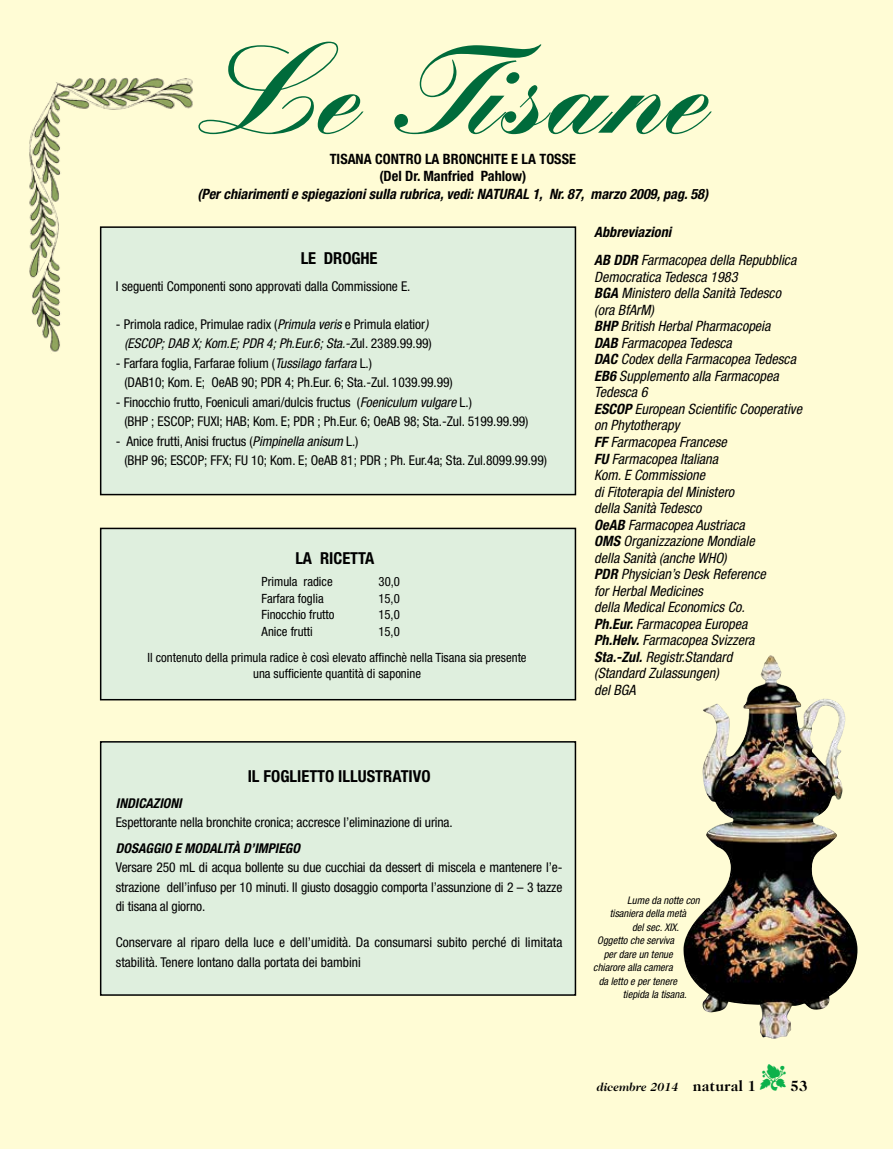
<style>
.page{position:relative;width:893px;height:1149px;background:#fff}
.page>*{position:absolute;margin:0;border:0;box-sizing:border-box;transform-origin:0 0}
.t1{font:900 120px "Kuenstler Script";color:#006b3b}
.t2{font:700 condensed 16.5px "Helvetica Neue";color:#000}
.t3{font:700 15px "Caslon 224 IT Cby BT";color:#000}
.t4{font:italic condensed 14.25px/16.5px "Helvetica Neue LT Pro";color:#000}
.t5{font:italic 700 condensed 14.25px "Helvetica Neue LT Pro";color:#000}
.t6{font:700 condensed 14.25px/17.2px "Helvetica Neue";color:#000;text-align:center}
.t7{font:condensed 13.5px/19.5px "Helvetica Neue LT Pro";letter-spacing:-.005em;color:#000}
.t8{font:italic 700 condensed 13.5px "Helvetica Neue LT Pro";color:#000}
.t9{font:condensed 12.75px/25.5px "Helvetica Neue LT Pro";color:#000}
.t10{font:italic 700 12px "Caslon 224 IT Cby BT";color:#000}
.t11{font:italic condensed 10.5px "Helvetica Neue LT Pro";color:#000}
.s1{font-weight:700}
.s2{font-style:italic}
.s3{color:#0db14b}
.s4{font-style:normal;font-size:15px}
</style>
<div class="page">
<div style="left:0;top:0;width:893px;height:1148px;background:#fffcd5"></div>
<img style="left:683px;top:655px;width:175px;height:383px">
<div style="left:101px;top:227px;width:474px;height:267px;background:#dfefde"></div>
<div style="left:100px;top:226px;width:476px;height:269px;border:2px solid #000"></div>
<img style="left:29px;top:98px;width:32px;height:254px">
<img style="left:51px;top:77px;width:142px;height:47px">
<div style="left:101px;top:528px;width:474px;height:171px;background:#dfefde"></div>
<div style="left:100px;top:527px;width:476px;height:173px;border:2px solid #000"></div>
<div style="left:101px;top:741px;width:474px;height:253px;background:#dfefde"></div>
<div style="left:100px;top:740px;width:476px;height:255px;border:2px solid #000"></div>
<h1 class="t1" style="left:199px;top:14px;width:510px">Le Tisane</h1>
<p class="t6" style="left:330px;top:150px;width:248px">TISANA CONTRO LA BRONCHITE E LA TOSSE (Del Dr. Manfried Pahlow)</p>
<p class="t5" style="left:197px;top:185px;width:512px">(Per chiarimenti e spiegazioni sulla rubrica, vedi: NATURAL 1, Nr. 87, marzo 2009, pag. 58)</p>
<p class="t4" style="left:594px;top:218px;width:204px;line-height:28.5px"><span class="s1">Abbreviazioni<br>AB DDR</span> Farmacopea della Repubblica</p>
<p class="t4" style="left:594px;top:269px;width:209px">Democratica Tedesca 1983<br><span class="s1">BGA</span> Ministero della Sanità Tedesco (ora BfArM)<br><span class="s1">BHP</span> British Herbal Pharmacopeia<br><span class="s1">DAB</span> Farmacopea Tedesca<br><span class="s1">DAC</span> Codex della Farmacopea Tedesca<br><span class="s1">EB6</span> Supplemento alla Farmacopea<br>Tedesca 6<br><span class="s1">ESCOP</span> European Scientific Cooperative on Phytotherapy<br><span class="s1">FF</span> Farmacopea Francese<br><span class="s1">FU</span> Farmacopea Italiana<br>Kom. E Commissione<br>di Fitoterapia del Ministero<br>della Sanità Tedesco<br><span class="s1">OeAB</span> Farmacopea Austriaca<br><span class="s1">OMS</span> Organizzazione Mondiale<br>della Sanità (anche WHO)<br><span class="s1">PDR</span> Physician’s Desk Reference<br>for Herbal Medicines<br>della Medical Economics Co.<br><span class="s1">Ph.Eur.</span> Farmacopea Europea<br><span class="s1">Ph.Helv.</span> Farmacopea Svizzera<br><span class="s1">Sta.-Zul.</span> Registr.Standard<br>(Standard Zulassungen)<br>del BGA</p>
<p class="t2" style="left:301px;top:248px;width:78px">LE DROGHE</p>
<p class="t7" style="left:116px;top:276px;width:296px">I seguenti Componenti sono approvati dalla Commissione E.</p>
<p class="t7" style="left:116px;top:314px;width:317px;text-align:right">- Primola radice, Primulae radix (<span class="s2">Primula veris</span> e Primula elatior<span class="s2">) (ESCOP; DAB X; Kom.E; PDR 4; Ph.Eur.6; Sta.-Z</span>ul. 2389.99.99)</p>
<p class="t7" style="left:124px;top:353px;width:330px;text-indent:-9px">- Farfara foglia, Farfarae folium (<span class="s2">Tussilago farfara</span> L.)<br>(DAB10; Kom. E; OeAB 90; PDR 4; Ph.Eur. 6; Sta.-Zul. 1039.99.99)</p>
<p class="t7" style="left:124px;top:392px;width:406px;text-indent:-9px">- Finocchio frutto, Foeniculi amari/dulcis fructus (<span class="s2">Foeniculum vulgare</span> L.)<br>(BHP ; ESCOP; FUXI; HAB; Kom. E; PDR ; Ph.Eur. 6; OeAB 98; Sta.-Zul. 5199.99.99)</p>
<p class="t7" style="left:124px;top:431px;width:424px;text-indent:-9px">- Anice frutti, Anisi fructus (<span class="s2">Pimpinella anisum</span> L.)<br>(BHP 96; ESCOP; FFX; FU 10; Kom. E; OeAB 81; PDR ; Ph. Eur.4a; Sta. Zul.8099.99.99)</p>
<p class="t2" style="left:295px;top:548px;width:81px">LA RICETTA</p>
<p class="t9" style="left:262px;top:569px;width:73px">Primula radice</p>
<p class="t9" style="left:379px;top:569px;width:23px">30,0</p>
<p class="t9" style="left:262px;top:585px;width:64px">Farfara foglia</p>
<p class="t9" style="left:378px;top:585px;width:23px">15,0</p>
<p class="t9" style="left:262px;top:602px;width:74px">Finocchio frutto</p>
<p class="t9" style="left:378px;top:602px;width:23px">15,0</p>
<p class="t9" style="left:262px;top:618px;width:53px">Anice frutti</p>
<p class="t9" style="left:148px;top:618px;width:381px;text-indent:231px">15,0<br>Il contenuto della primula radice è così elevato affinchè nella Tisana sia presente</p>
<p class="t9" style="left:253px;top:660px;width:169px">una sufficiente quantità di saponine</p>
<p class="t2" style="left:248px;top:766px;width:184px">IL FOGLIETTO ILLUSTRATIVO</p>
<p class="t8" style="left:116px;top:794px;width:11px">Indicazioni</p>
<p class="t7" style="left:116px;top:812px;width:338px">Espettorante nella bronchite cronica; accresce l’eliminazione di urina.</p>
<p class="t8" style="left:116px;top:839px;width:16px">Dosaggio</p>
<p class="t8" style="left:175px;top:839px;width:18px">e modalit</p>
<p class="t8" style="left:232px;top:839px;width:30px">à d’impiego</p>
<p class="t7" style="left:116px;top:857px;width:448px;text-align:justify">Versare 250 mL di acqua bollente su due cucchiai da dessert di miscela e mantenere l’e&shy;strazione dell’infuso per 10 minuti. Il giusto dosaggio comporta l’assunzione di 2 – 3 tazze di tisana al giorno.</p>
<p class="t7" style="left:116px;top:932px;width:448px">Conservare al riparo della luce e dell’umidità. Da consumarsi subito perché di limitata stabilità. Tenere lontano dalla portata dei bambini</p>
<p class="t11" style="left:627px;top:893px;width:74px">Lume da notte con</p>
<p class="t11" style="left:610px;top:907px;width:78px">tisaniera della metà</p>
<p class="t11" style="left:632px;top:920px;width:49px">del sec. XIX.</p>
<p class="t11" style="left:597px;top:934px;width:78px">Oggetto che serviva</p>
<p class="t11" style="left:604px;top:947px;width:70px">per dare un tenue</p>
<p class="t11" style="left:593px;top:961px;width:81px">chiarore alla camera</p>
<p class="t11" style="left:599px;top:974px;width:80px">da letto e per tenere</p>
<p class="t11" style="left:623px;top:988px;width:65px">tiepida la tisana.</p>
<p class="t3" style="left:760px;top:1076px;width:49px"><span class="s3">▼</span> 53</p>
<p class="t3" style="left:768px;top:1076px;width:49px"><span class="s3">▼</span> 53</p>
<p class="t10" style="left:597px;top:1079px;width:161px">dicembre 2014 <span class="s4">natural 1</span></p>
<p class="t10" style="left:628px;top:1079px;width:139px">mese 2013 <span class="s4">natural 1</span></p>
</div>
